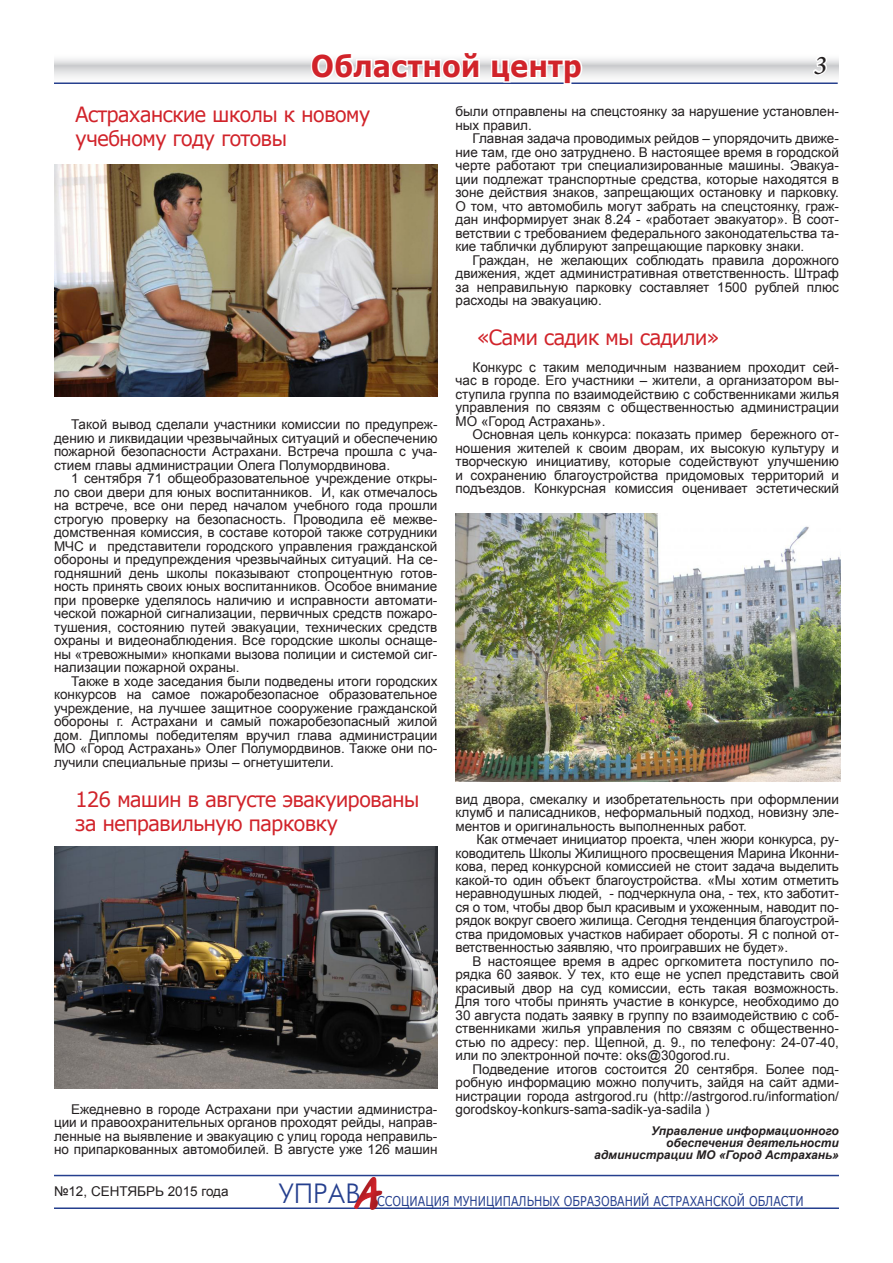
<style>
.page{position:relative;width:893px;height:1263px;background:#fff}
.page>*{position:absolute;margin:0;border:0;box-sizing:border-box;transform-origin:0 0}
.t1{font:44.7px "Tagir CTT";color:#d1232a}
.t2{font:700 30px "Verdana";color:#d1232a;scale:.91 1}
.t3{font:italic 500 27px "Minion Pro";color:#231f20}
.t4{font:21px/24px "Verdana";letter-spacing:-.05em;color:#d1232a;scale:.95 1}
.t5{font:13.5px/13.5px "Arial";color:#231f20;text-align:justify}
.t6{font:13.5px "Verdana";color:#253f8e;scale:.82 1}
.t7{font:italic 700 12px/12px "Arial";color:#231f20;text-align:right}
</style>
<div class="page">
<hr style="left:54px;top:1175px;width:785px;height:1px;background:#253f8e">
<svg style="left:54px;top:59px;width:785px;height:25px"></svg>
<svg style="left:811px;top:59px;width:18px;height:18px"></svg>
<hr style="left:54px;top:1207px;width:785px;height:2px;background:#253f8e">
<div style="left:346px;top:1165px;width:58px;height:63px;background:#231f20;opacity:.5"></div>
<svg style="left:309px;top:59px;width:172px;height:22px"></svg>
<svg style="left:489px;top:59px;width:95px;height:25px"></svg>
<img style="left:55px;top:165px;width:382px;height:232px">
<img style="left:54px;top:846px;width:383px;height:243px">
<img style="left:455px;top:513px;width:385px;height:268px">
<h2 class="t2" style="left:311px;top:47px;width:299px">Областной центр</h2>
<h3 class="t3" style="left:814px;top:46px;width:14px">3</h3>
<h3 class="t4" style="left:75px;top:102px;width:312px">Астраханские школы к новому учебному году готовы</h3>
<p class="t5" style="left:54px;top:418px;width:385px;text-indent:17px">Такой вывод сделали участники комиссии по предупреж&shy;дению и ликвидации чрезвычайных ситуаций и обеспечению пожарной безопасности Астрахани. Встреча прошла с уча&shy;стием главы администрации Олега Полумордвинова.</p>
<p class="t5" style="left:54px;top:472px;width:385px;text-indent:17px">1 сентября 71 общеобразовательное учреждение откры&shy;ло свои двери для юных воспитанников. И, как отмечалось на встрече, все они перед началом учебного года прошли строгую проверку на безопасность. Проводила её межве&shy;домственная комиссия, в составе которой также сотрудники МЧС и представители городского управления гражданской обороны и предупреждения чрезвычайных ситуаций. На се&shy;годняшний день школы показывают стопроцентную готов&shy;ность принять своих юных воспитанников. Особое внимание при проверке уделялось наличию и исправности автомати&shy;ческой пожарной сигнализации, первичных средств пожаро&shy;тушения, состоянию путей эвакуации, технических средств охраны и видеонаблюдения. Все городские школы оснаще&shy;ны «тревожными» кнопками вызова полиции и системой сиг&shy;нализации пожарной охраны.</p>
<p class="t5" style="left:54px;top:674px;width:385px;text-indent:17px">Также в ходе заседания были подведены итоги городских конкурсов на самое пожаробезопасное образовательное учреждение, на лучшее защитное сооружение гражданской обороны г. Астрахани и самый пожаробезопасный жилой дом. Дипломы победителям вручил глава администрации МО «Город Астрахань» Олег Полумордвинов. Также они по&shy;лучили специальные призы – огнетушители.</p>
<h3 class="t4" style="left:75px;top:786px;width:364px">126 машин в августе эвакуированы за неправильную парковку</h3>
<p class="t5" style="left:54px;top:1102px;width:385px;text-indent:17px">Ежедневно в городе Астрахани при участии администра&shy;ции и правоохранительных органов проходят рейды, направ&shy;ленные на выявление и эвакуацию с улиц города неправиль&shy;но припаркованных автомобилей. В августе уже 126 машин</p>
<p class="t5" style="left:455px;top:105px;width:385px">были отправлены на спецстоянку за нарушение установлен&shy;ных правил.</p>
<p class="t5" style="left:455px;top:132px;width:385px;text-indent:17px">Главная задача проводимых рейдов – упорядочить движе&shy;ние там, где оно затруднено. В настоящее время в городской черте работают три специализированные машины. Эвакуа&shy;ции подлежат транспортные средства, которые находятся в зоне действия знаков, запрещающих остановку и парковку.<br>О том, что автомобиль могут забрать на спецстоянку, граж&shy;дан информирует знак 8.24 - «работает эвакуатор». В соот&shy;ветствии с требованием федерального законодательства та&shy;кие таблички дублируют запрещающие парковку знаки.</p>
<p class="t5" style="left:455px;top:253px;width:385px;text-indent:17px">Граждан, не желающих соблюдать правила дорожного движения, ждет административная ответственность. Штраф за неправильную парковку составляет 1500 рублей плюс расходы на эвакуацию.</p>
<h3 class="t4" style="left:477px;top:325px;width:257px">«Сами садик мы садили»</h3>
<p class="t5" style="left:455px;top:360px;width:385px;text-indent:17px">Конкурс с таким мелодичным названием проходит сей&shy;час в городе. Его участники – жители, а организатором вы&shy;ступила группа по взаимодействию с собственниками жилья управления по связям с общественностью администрации МО «Город Астрахань».</p>
<p class="t5" style="left:455px;top:428px;width:385px;text-indent:17px">Основная цель конкурса: показать пример бережного от&shy;ношения жителей к своим дворам, их высокую культуру и творческую инициативу, которые содействуют улучшению и сохранению благоустройства придомовых территорий и подъездов. Конкурсная комиссия оценивает эстетический</p>
<p class="t5" style="left:455px;top:792px;width:385px">вид двора, смекалку и изобретательность при оформлении клумб и палисадников, неформальный подход, новизну эле&shy;ментов и оригинальность выполненных работ.</p>
<p class="t5" style="left:455px;top:833px;width:385px;text-indent:21px">Как отмечает инициатор проекта, член жюри конкурса, ру&shy;ководитель Школы Жилищного просвещения Марина Иконни&shy;кова, перед конкурсной комиссией не стоит задача выделить какой-то один объект благоустройства. «Мы хотим отметить неравнодушных людей, - подчеркнула она, - тех, кто заботит&shy;ся о том, чтобы двор был красивым и ухоженным, наводит по&shy;рядок вокруг своего жилища. Сегодня тенденция благоустрой&shy;ства придомовых участков набирает обороты. Я с полной от&shy;ветственностью заявляю, что проигравших не будет».</p>
<p class="t5" style="left:455px;top:954px;width:385px;text-indent:17px">В настоящее время в адрес оргкомитета поступило по&shy;рядка 60 заявок. У тех, кто еще не успел представить свой красивый двор на суд комиссии, есть такая возможность.<br>Для того чтобы принять участие в конкурсе, необходимо до 30 августа подать заявку в группу по взаимодействию с соб&shy;ственниками жилья управления по связям с общественно&shy;стью по адресу: пер. Щепной, д. 9., по телефону: 24-07-40, или по электронной почте: oks@30gorod.ru.</p>
<p class="t5" style="left:455px;top:1062px;width:385px;text-indent:17px">Подведение итогов состоится 20 сентября. Более под&shy;робную информацию можно получить, зайдя на сайт адми&shy;нистрации города astrgorod.ru (http://astrgorod.ru/information/ gorodskoy-konkurs-sama-sadik-ya-sadila )</p>
<p class="t7" style="left:594px;top:1125px;width:246px">Управление информационного обеспечения деятельности администрации МО «Город Астрахань»</p>
<p class="t5" style="left:54px;top:1185px;width:176px">№12, сентябрь 2015 года</p>
<h1 class="t1" style="left:354px;top:1166px;width:26px">А</h1>
<p class="t6" style="left:279px;top:1192px;width:642px"><sup>УПРАВ</sup> ссоциация муниципальных образований Астраханской области</p>
</div>
